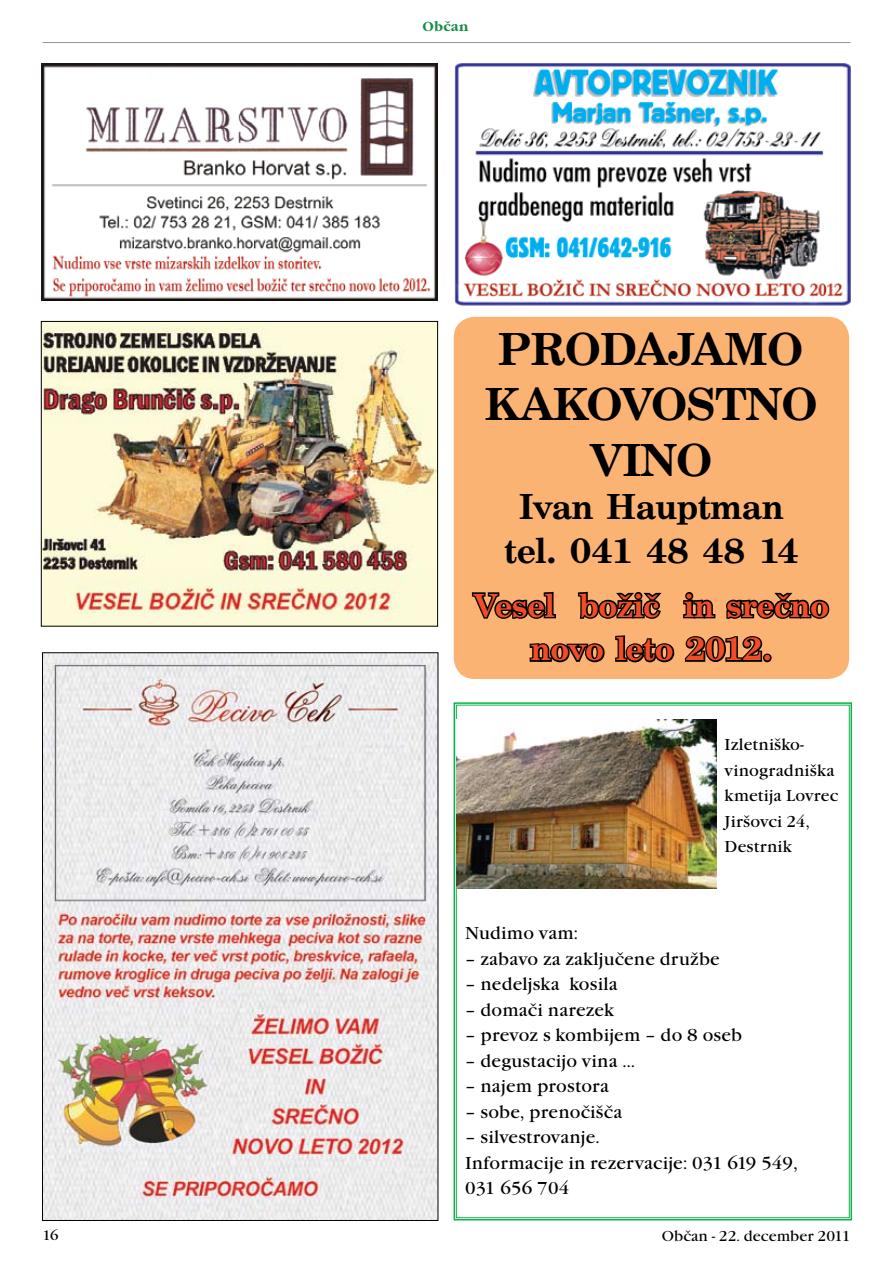
<style>
.page{position:relative;width:893px;height:1263px;background:#fff}
.page>*{position:absolute;margin:0;border:0;box-sizing:border-box;transform-origin:0 0}
.t1{font:700 48px/55.5px "Century Sch TEE";letter-spacing:-.01em;color:#000;text-align:center}
.t2{font:700 37.5px/43.5px "Century Sch TEE";letter-spacing:-.01em;color:#000;text-align:center}
.t3{font:700 34.5px/43.5px "Century Sch TEE";letter-spacing:-.01em;color:#f04d27;text-align:center}
.t4{font:18px/25.5px "Garamond Itc TEE";letter-spacing:.01em;color:#000}
.t5{font:16.5px/25.5px "Garamond Itc TEE";letter-spacing:.01em;color:#000}
.t6{font:15px "Garamond Itc TEE";color:#000}
.t7{font:14.25px "Garamond Itc TEE";color:#000}
.t8{font:700 13.5px "Garamond Itc TEE";letter-spacing:.01em;color:#148c45}
</style>
<div class="page">
<hr style="left:43px;top:42px;width:807px;height:1px;background:#939598">
<div style="left:454px;top:317px;width:395px;height:362px;background:#fbb373;border-radius:21px"></div>
<svg style="left:471px;top:591px;width:85px;height:28px"></svg>
<svg style="left:577px;top:591px;width:85px;height:28px"></svg>
<svg style="left:683px;top:592px;width:33px;height:27px"></svg>
<svg style="left:726px;top:592px;width:104px;height:27px"></svg>
<svg style="left:529px;top:643px;width:76px;height:20px"></svg>
<svg style="left:615px;top:635px;width:149px;height:28px"></svg>
<div style="left:763px;top:654px;width:9px;height:8px;border:3px solid #000;border-radius:50%"></div>
<svg style="left:453px;top:702px;width:400px;height:519px"></svg>
<img style="left:457px;top:719px;width:259px;height:170px">
<img style="left:43px;top:323px;width:393px;height:301px">
<div style="left:41px;top:321px;width:397px;height:305px;border:1px solid #000"></div>
<img style="left:454px;top:64px;width:396px;height:242px">
<img style="left:42px;top:64px;width:395px;height:236px">
<img style="left:44px;top:654px;width:392px;height:565px">
<p class="t7" style="left:43px;top:1227px;width:17px">16</p>
<p class="t8" style="left:423px;top:19px;width:47px">Občan</p>
<h1 class="t1" style="left:485px;top:322px;width:334px">PRODAJAMO<br>KAKOVOSTNO<br>VINO</h1>
<h2 class="t2" style="left:504px;top:486px;width:297px">Ivan Hauptman tel. 041 48 48 14</h2>
<h3 class="t3" style="left:474px;top:584px;width:357px">Vesel božič in srečno novo leto 2012.</h3>
<p class="t5" style="left:725px;top:732px;width:115px">Izletniško&shy;vinogradniška kmetija Lovrec<br>Jiršovci 24,<br>Destrnik</p>
<p class="t4" style="left:465px;top:920px;width:115px">Nudimo vam:</p>
<p class="t4" style="left:465px;top:946px;width:256px">– zabavo za zaključene družbe</p>
<p class="t4" style="left:465px;top:971px;width:154px">– nedeljska kosila</p>
<p class="t4" style="left:465px;top:997px;width:151px">– domači narezek</p>
<p class="t4" style="left:465px;top:1022px;width:279px">– prevoz s kombijem – do 8 oseb</p>
<p class="t4" style="left:465px;top:1048px;width:171px">– degustacijo vina …</p>
<p class="t4" style="left:465px;top:1073px;width:145px">– najem prostora</p>
<p class="t4" style="left:465px;top:1099px;width:159px">– sobe, prenočišča</p>
<p class="t4" style="left:465px;top:1124px;width:334px">– silvestrovanje.<br>Informacije in rezervacije: 031 619 549,<br>031 656 704</p>
<p class="t6" style="left:662px;top:1227px;width:190px">Občan - 22. december 2011</p>
</div>
